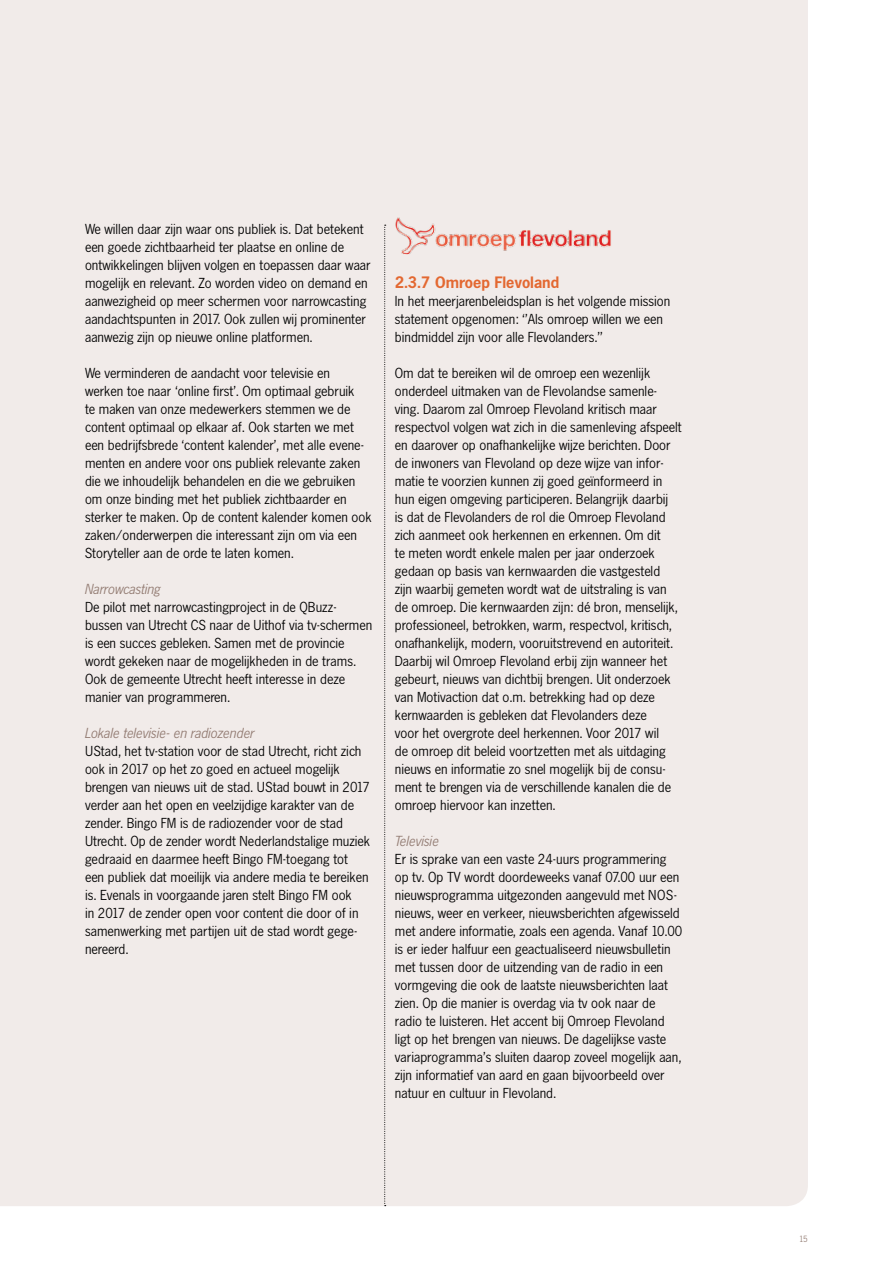
<style>
.page{position:relative;width:893px;height:1263px;background:#fff}
.page>*{position:absolute;margin:0;border:0;box-sizing:border-box;transform-origin:0 0}
.t1{font:700 16.5px "News Gothic BQ";color:#e36831}
.t2{font:14.4px/18px "News Gothic BQ";color:#000}
.t3{font:italic 14.4px "News Gothic BQ";color:#937c73}
.t4{font:9px "News Gothic BQ";color:#937c73}
</style>
<div class="page">
<div style="left:0;top:0;width:808px;height:1206px;background:#f1ebe9"></div>
<svg style="left:384px;top:225px;width:2px;height:981px"></svg>
<img style="left:395px;top:216px;width:218px;height:39px">
<p class="t2" style="left:85px;top:220px;width:287px">We willen daar zijn waar ons publiek is. Dat betekent een goede zichtbaarheid ter plaatse en online de ontwikkelingen blijven volgen en toepassen daar waar mogelijk en relevant. Zo worden video on demand en aanwezigheid op meer schermen voor narrowcasting aandachtspunten in 2017. Ook zullen wij prominenter aanwezig zijn op nieuwe online platformen.</p>
<p class="t2" style="left:85px;top:364px;width:288px">We verminderen de aandacht voor televisie en werken toe naar ‘online first’. Om optimaal gebruik<br>te maken van onze medewerkers stemmen we de content optimaal op elkaar af. Ook starten we met een bedrijfsbrede ‘content kalender’, met alle evene&shy;menten en andere voor ons publiek relevante zaken die we inhoudelijk behandelen en die we gebruiken om onze binding met het publiek zichtbaarder en sterker te maken. Op de content kalender komen ook zaken/onderwerpen die interessant zijn om via een Storyteller aan de orde te laten komen.</p>
<p class="t3" style="left:85px;top:581px;width:77px">Narrowcasting</p>
<p class="t2" style="left:85px;top:598px;width:289px">De pilot met narrowcastingproject in de QBuzz&shy;bussen van Utrecht CS naar de Uithof via tv-schermen is een succes gebleken. Samen met de provincie wordt gekeken naar de mogelijkheden in de trams.<br>Ook de gemeente Utrecht heeft interesse in deze manier van programmeren.</p>
<p class="t3" style="left:85px;top:725px;width:171px">Lokale televisie- en radiozender</p>
<p class="t2" style="left:85px;top:742px;width:287px">UStad, het tv-station voor de stad Utrecht, richt zich ook in 2017 op het zo goed en actueel mogelijk brengen van nieuws uit de stad. UStad bouwt in 2017 verder aan het open en veelzijdige karakter van de zender. Bingo FM is de radiozender voor de stad Utrecht. Op de zender wordt Nederlandstalige muziek gedraaid en daarmee heeft Bingo FM-toegang tot een publiek dat moeilijk via andere media te bereiken is. Evenals in voorgaande jaren stelt Bingo FM ook<br>in 2017 de zender open voor content die door of in samenwerking met partijen uit de stad wordt gege&shy;nereerd.</p>
<p class="t1" style="left:395px;top:273px;width:166px">2.3.7 Omroep Flevoland</p>
<p class="t2" style="left:395px;top:292px;width:277px">In het meerjarenbeleidsplan is het volgende mission statement opgenomen: ‘’Als omroep willen we een bindmiddel zijn voor alle Flevolanders.’’</p>
<p class="t2" style="left:395px;top:364px;width:288px">Om dat te bereiken wil de omroep een wezenlijk onderdeel uitmaken van de Flevolandse samenle&shy;ving. Daarom zal Omroep Flevoland kritisch maar respectvol volgen wat zich in die samenleving afspeelt en daarover op onafhankelijke wijze berichten. Door de inwoners van Flevoland op deze wijze van infor&shy;matie te voorzien kunnen zij goed geïnformeerd in hun eigen omgeving participeren. Belangrijk daarbij<br>is dat de Flevolanders de rol die Omroep Flevoland zich aanmeet ook herkennen en erkennen. Om dit<br>te meten wordt enkele malen per jaar onderzoek gedaan op basis van kernwaarden die vastgesteld<br>zijn waarbij gemeten wordt wat de uitstraling is van de omroep. Die kernwaarden zijn: dé bron, menselijk, professioneel, betrokken, warm, respectvol, kritisch, onafhankelijk, modern, vooruitstrevend en autoriteit.<br>Daarbij wil Omroep Flevoland erbij zijn wanneer het gebeurt, nieuws van dichtbij brengen. Uit onderzoek van Motivaction dat o.m. betrekking had op deze kernwaarden is gebleken dat Flevolanders deze<br>voor het overgrote deel herkennen. Voor 2017 wil<br>de omroep dit beleid voortzetten met als uitdaging nieuws en informatie zo snel mogelijk bij de consu&shy;ment te brengen via de verschillende kanalen die de omroep hiervoor kan inzetten.</p>
<p class="t3" style="left:395px;top:833px;width:46px">Televisie</p>
<p class="t2" style="left:395px;top:850px;width:289px">Er is sprake van een vaste 24-uurs programmering op tv. Op TV wordt doordeweeks vanaf 07.00 uur een nieuwsprogramma uitgezonden aangevuld met NOS&shy;nieuws, weer en verkeer, nieuwsberichten afgewisseld met andere informatie, zoals een agenda. Vanaf 10.00 is er ieder halfuur een geactualiseerd nieuwsbulletin met tussen door de uitzending van de radio in een vormgeving die ook de laatste nieuwsberichten laat zien. Op die manier is overdag via tv ook naar de radio te luisteren. Het accent bij Omroep Flevoland ligt op het brengen van nieuws. De dagelijkse vaste variaprogramma’s sluiten daarop zoveel mogelijk aan, zijn informatief van aard en gaan bijvoorbeeld over natuur en cultuur in Flevoland.</p>
<p class="t4" style="left:799px;top:1234px;width:10px">15</p>
</div>
